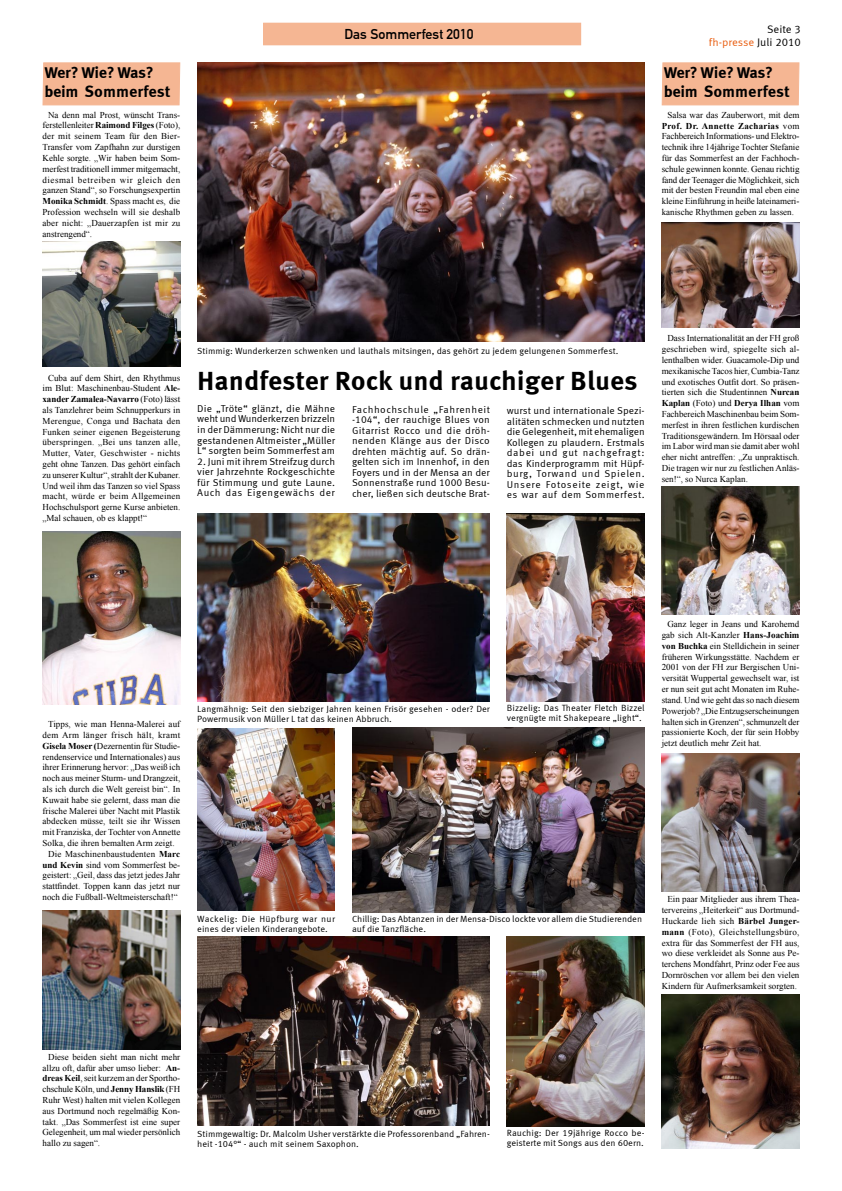
<style>
.page{position:relative;width:842px;height:1191px;background:#fff}
.page>*{position:absolute;margin:0;border:0;box-sizing:border-box;transform-origin:0 0}
.t1{font:700 27px "Meta Korrespondenz";color:#000}
.t2{font:700 16px/19.2px "Meta Korrespondenz";letter-spacing:-.015em;color:#000}
.t3{font:14px "DIN Mittelschrift";color:#000}
.t4{font:11px/13.2px "Meta Korrespondenz";color:#000;text-align:right}
.t5{font:10px/10.5px "Meta Korrespondenz";color:#000;text-align:justify}
.t6{font:9px/10.8px "Times New Roman";color:#000;text-align:justify}
.t7{font:9px/10px "Meta Korrespondenz";color:#000}
.t8{font:9px "Times New Roman";letter-spacing:.035em;color:#000}
.s1{color:#e95d0f}
.s2{font-weight:700}
</style>
<div class="page">
<div style="left:264px;top:23px;width:317px;height:22px;background:#f5b693"></div>
<div style="left:42px;top:62px;width:139px;height:44px;background:#f5b693"></div>
<div style="left:661px;top:62px;width:139px;height:44px;background:#f5b693"></div>
<img style="left:43px;top:531px;width:137px;height:174px">
<img style="left:662px;top:223px;width:137px;height:104px">
<img style="left:662px;top:994px;width:137px;height:154px">
<img style="left:42px;top:242px;width:138px;height:124px">
<img style="left:662px;top:753px;width:137px;height:138px">
<img style="left:662px;top:486px;width:137px;height:128px">
<img style="left:43px;top:911px;width:137px;height:138px">
<img style="left:197px;top:62px;width:448px;height:280px">
<img style="left:507px;top:513px;width:137px;height:188px">
<img style="left:197px;top:936px;width:293px;height:189px">
<img style="left:197px;top:513px;width:293px;height:188px">
<img style="left:352px;top:727px;width:293px;height:185px">
<img style="left:507px;top:936px;width:138px;height:190px">
<img style="left:197px;top:728px;width:138px;height:182px">
<p class="t3" style="left:344px;top:26px;width:130px">Das Sommerfest 2010</p>
<p class="t4" style="left:709px;top:22px;width:93px">Seite 3<br><span class="s1">fh-presse</span> Juli 2010</p>
<p class="t2" style="left:45px;top:63px;width:128px">Wer? Wie? Was? beim Sommerfest</p>
<p class="t2" style="left:664px;top:63px;width:128px">Wer? Wie? Was? beim Sommerfest</p>
<p class="t6" style="left:42px;top:109px;width:139px;text-indent:6px">Na denn mal Prost, wünscht Trans&shy;ferstellenleiter <span class="s2">Raimond Filges</span> (Foto), der mit seinem Team für den Bier-Transfer vom Zapfhahn zur durstigen Kehle sorgte. „Wir haben beim Som&shy;merfest traditionell immer mitgemacht, diesmal betreiben wir gleich den ganzen Stand“, so Forschungsexpertin <span class="s2">Monika Schmidt</span>. Spass macht es, die Profession wechseln will sie deshalb aber nicht: „Dauerzapfen ist mir zu anstrengend“.</p>
<p class="t6" style="left:662px;top:109px;width:139px;text-indent:6px">Salsa war das Zauberwort, mit dem <span class="s2">Prof. Dr. Annette Zacharias</span> vom Fachbereich Informations- und Elektro&shy;technik ihre 14jährige Tochter Stefanie für das Sommerfest an der Fachhoch&shy;schule gewinnen konnte. Genau richtig fand der Teenager die Möglichkeit, sich mit der besten Freundin mal eben eine kleine Einführung in heiße lateinameri&shy;kanische Rhythmen geben zu lassen.</p>
<p class="t6" style="left:42px;top:372px;width:139px;text-indent:6px">Cuba auf dem Shirt, den Rhythmus im Blut: Maschinenbau-Student <span class="s2">Ale&shy;xander Zamalea-Navarro</span> (Foto) lässt als Tanzlehrer beim Schnupperkurs in Merengue, Conga und Bachata den Funken seiner eigenen Begeisterung überspringen. „Bei uns tanzen alle, Mutter, Vater, Geschwister - nichts geht ohne Tanzen. Das gehört einfach zu unserer Kultur“, strahlt der Kubaner.<br>Und weil ihm das Tanzen so viel Spass macht, würde er beim Allgemeinen Hochschulsport gerne Kurse anbieten. „Mal schauen, ob es klappt!“</p>
<p class="t7" style="left:197px;top:346px;width:423px">Stimmig: Wunderkerzen schwenken und lauthals mitsingen, das gehört zu jedem gelungenen Sommerfest.</p>
<p class="t1" style="left:197px;top:365px;width:442px">Handfester Rock und rauchiger Blues</p>
<p class="t5" style="left:197px;top:403px;width:139px">Die „Tröte“ glänzt, die Mähne weht und Wunderkerzen brizzeln in der Dämmerung: Nicht nur die gestandenen Altmeister „Müller L“ sorgten beim Sommerfest am</p>
<p class="t5" style="left:197px;top:456px;width:139px">2. Juni mit ihrem Streifzug durch vier Jahrzehnte Rockgeschichte für Stimmung und gute Laune.<br>Auch das Eigengewächs der</p>
<p class="t5" style="left:352px;top:404px;width:139px">Fachhochschule „Fahrenheit -104“, der rauchige Blues von Gitarrist Rocco und die dröh&shy;nenden Klänge aus der Disco drehten mächtig auf. So drän&shy;gelten sich im Innenhof, in den Foyers und in der Mensa an der Sonnenstraße rund 1000 Besu&shy;cher, ließen sich deutsche Brat-</p>
<p class="t5" style="left:507px;top:405px;width:139px">wurst und internationale Spezi&shy;alitäten schmecken und nutzten die Gelegenheit, mit ehemaligen Kollegen zu plaudern. Erstmals dabei und gut nachgefragt: das Kinderprogramm mit Hüpf&shy;burg, Torwand und Spielen.<br>Unsere Fotoseite zeigt, wie es war auf dem Sommerfest.</p>
<p class="t6" style="left:662px;top:333px;width:139px;text-indent:6px">Dass Internationalität an der FH groß geschrieben wird, spiegelte sich al&shy;lenthalben wider. Guacamole-Dip und mexikanische Tacos hier, Cumbia-Tanz und exotisches Outfit dort. So präsen&shy;tierten sich die Studentinnen <span class="s2">Nurcan Kaplan</span> (Foto) und <span class="s2">Derya Ilhan</span> vom Fachbereich Maschinenbau beim Som&shy;merfest in ihren festlichen kurdischen Traditionsgewändern. Im Hörsaal oder im Labor wird man sie damit aber wohl eher nicht antreffen: „Zu unpraktisch.<br>Die tragen wir nur zu festlichen Anläs&shy;sen!“, so Nurca Kaplan.</p>
<p class="t6" style="left:48px;top:718px;width:134px">Tipps, wie man Henna-Malerei auf</p>
<p class="t8" style="left:42px;top:729px;width:139px">dem Arm länger frisch hält, kramt</p>
<p class="t6" style="left:42px;top:740px;width:139px"><span class="s2">Gisela Moser (</span>Dezernentin für Studie-</p>
<p class="t6" style="left:42px;top:751px;width:139px">rendenservice und Internationales) aus</p>
<p class="t6" style="left:42px;top:762px;width:139px">ihrer Erinnerung hervor: „Das weiß ich</p>
<p class="t6" style="left:42px;top:772px;width:139px">noch aus meiner Sturm- und Drangzeit,</p>
<p class="t6" style="left:42px;top:783px;width:139px">als ich durch die Welt gereist bin“. In</p>
<p class="t6" style="left:42px;top:794px;width:139px">Kuwait habe sie gelernt, dass man die</p>
<p class="t6" style="left:42px;top:805px;width:139px">frische Malerei über Nacht mit Plastik</p>
<p class="t6" style="left:42px;top:816px;width:139px">abdecken müsse, teilt sie ihr Wissen</p>
<p class="t6" style="left:42px;top:826px;width:139px">mit Franziska, der Tochter von Annette</p>
<p class="t6" style="left:42px;top:837px;width:134px">Solka, die ihren bemalten Arm zeigt.</p>
<p class="t6" style="left:48px;top:848px;width:134px">Die Maschinenbaustudenten <span class="s2">Marc</span></p>
<p class="t6" style="left:42px;top:859px;width:139px"><span class="s2">und Kevin</span> sind vom Sommerfest be-</p>
<p class="t6" style="left:42px;top:870px;width:139px">geistert: „Geil, dass das jetzt jedes Jahr</p>
<p class="t6" style="left:42px;top:880px;width:139px">stattfindet. Toppen kann das jetzt nur</p>
<p class="t6" style="left:42px;top:891px;width:137px">noch die Fußball-Weltmeisterschaft!“</p>
<p class="t7" style="left:197px;top:703px;width:294px">Langmähnig: Seit den siebziger Jahren keinen Frisör gesehen - oder? Der<br>Powermusik von Müller L tat das keinen Abbruch.</p>
<p class="t7" style="left:507px;top:703px;width:139px">Bizzelig: Das Theater Fletch Bizzel vergnügte mit Shakepeare „light“.</p>
<p class="t7" style="left:197px;top:913px;width:139px">Wackelig: Die Hüpfburg war nur eines der vielen Kinderangebote.</p>
<p class="t7" style="left:352px;top:913px;width:291px">Chillig: Das Abtanzen in der Mensa-Disco lockte vor allem die Studierenden auf die Tanzfläche.</p>
<p class="t6" style="left:662px;top:618px;width:139px;text-indent:6px">Ganz leger in Jeans und Karohemd gab sich Alt-Kanzler <span class="s2">Hans-Joachim von Buchka</span> ein Stelldichein in seiner früheren Wirkungsstätte. Nachdem er 2001 von der FH zur Bergischen Uni&shy;versität Wuppertal gewechselt war, ist er nun seit gut acht Monaten im Ruhe&shy;stand. Und wie geht das so nach diesem Powerjob? „Die Entzugserscheinungen halten sich in Grenzen“, schmunzelt der passionierte Koch, der für sein Hobby jetzt deutlich mehr Zeit hat.</p>
<p class="t6" style="left:662px;top:893px;width:139px;text-indent:6px">Ein paar Mitglieder aus ihrem Thea&shy;tervereins „Heiterkeit“ aus Dortmund-Huckarde lieh sich <span class="s2">Bärbel Junger&shy;mann</span> (Foto), Gleichstellungsbüro, extra für das Sommerfest der FH aus, wo diese verkleidet als Sonne aus Pe&shy;terchens Mondfahrt, Prinz oder Fee aus Dornröschen vor allem bei den vielen Kindern für Aufmerksamkeit sorgten.</p>
<p class="t6" style="left:42px;top:1051px;width:139px;text-indent:6px">Diese beiden sieht man nicht mehr allzu oft, dafür aber umso lieber: <span class="s2">An&shy;dreas Keil</span>, seit kurzem an der Sportho&shy;chschule Köln, und <span class="s2">Jenny Hanslik</span> (FH Ruhr West) halten mit vielen Kollegen aus Dortmund noch regelmäßig Kon&shy;takt. „Das Sommerfest ist eine super Gelegenheit, um mal wieder persönlich hallo zu sagen“.</p>
<p class="t7" style="left:197px;top:1128px;width:294px">Stimmgewaltig: Dr. Malcolm Usher verstärkte die Professorenband „Fahren&shy;heit -104°“ - auch mit seinem Saxophon.</p>
<p class="t7" style="left:507px;top:1127px;width:139px">Rauchig: Der 19jährige Rocco be&shy;geisterte mit Songs aus den 60ern.</p>
</div>
